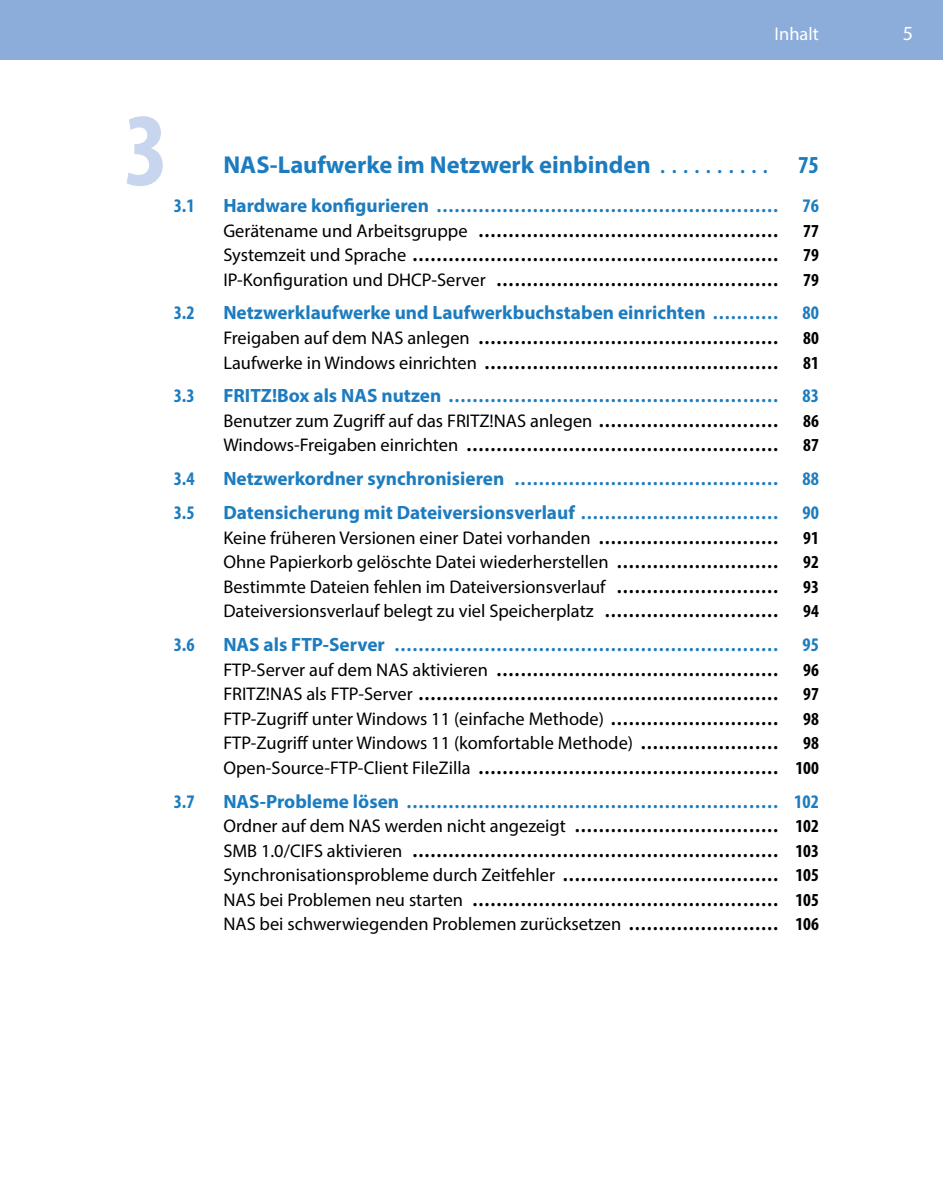
<style>
.page{position:relative;width:943px;height:1191px;background:#fff}
.page>*{position:absolute;margin:0;border:0;box-sizing:border-box;transform-origin:0 0}
.t1{font:700 condensed 105px "Myriad Pro";color:#c8d5ee}
.t2{font:700 24.5px "Myriad Pro";color:#1c7cbf}
.t3{font:600 21px "Myriad Pro";color:#000}
.t4{font:600 21px "Myriad Pro";color:#1c7cbf}
.t5{font:20.12px "Myriad Pro";color:#fff}
.t6{font:700 19.25px "Myriad Pro";color:#1c7cbf}
.t7{font:700 condensed 19.25px "Myriad Pro";color:#1c7cbf}
.t8{font:18.38px "Myriad Pro";color:#000}
.t9{font:700 condensed 18.38px "Myriad Pro";color:#000}
.t10{font:18.38px "Myriad Pro";color:#fff}
.s1{font-weight:600;font-size:21px}
.s2{font-stretch:condensed}
.s3{font-weight:700;font-size:19.25px}
.s4{font-weight:400;font-size:18.38px}
</style>
<div class="page">
<div style="left:0;top:0;width:943px;height:60px;background:#8cacda"></div>
<p class="t10" style="left:774px;top:22px;width:46px">Inhalt</p>
<p class="t5" style="left:902px;top:21px;width:12px">5</p>
<p class="t1" style="left:124px;top:85px;width:46px">3</p>
<p class="t2" style="left:223px;top:149px;width:597px">NAS-Laufwerke im Netzwerk einbinden <span class="s1">. . . . . . . . . .</span> <span class="s2">75</span></p>
<p class="t7" style="left:174px;top:193px;width:22px">3.1</p>
<p class="t4" style="left:223px;top:192px;width:218px"><span class="s3">Hardware konfigurieren</span> ..........................................................</p>
<p class="t7" style="left:802px;top:193px;width:18px">76</p>
<p class="t3" style="left:223px;top:216px;width:257px"><span class="s4">Gerätename und Arbeitsgruppe</span> ...................................................</p>
<p class="t9" style="left:803px;top:219px;width:17px">77</p>
<p class="t3" style="left:223px;top:241px;width:196px"><span class="s4">Systemzeit und Sprache</span> ..............................................................</p>
<p class="t9" style="left:803px;top:243px;width:17px">79</p>
<p class="t3" style="left:223px;top:265px;width:275px"><span class="s4">IP-Konfiguration und DHCP-Server</span> ................................................</p>
<p class="t9" style="left:803px;top:268px;width:17px">79</p>
<p class="t7" style="left:174px;top:301px;width:22px">3.2</p>
<p class="t6" style="left:223px;top:300px;width:495px">Netzwerklaufwerke und Laufwerkbuchstaben einrichten <span class="s1">............</span></p>
<p class="t7" style="left:802px;top:301px;width:18px">80</p>
<p class="t3" style="left:223px;top:323px;width:259px"><span class="s4">Freigaben auf dem NAS anlegen</span> ...................................................</p>
<p class="t9" style="left:803px;top:326px;width:17px">80</p>
<p class="t3" style="left:223px;top:348px;width:266px"><span class="s4">Laufwerke in Windows einrichten</span> ..................................................</p>
<p class="t9" style="left:803px;top:351px;width:17px">81</p>
<p class="t7" style="left:174px;top:384px;width:22px">3.3</p>
<p class="t4" style="left:223px;top:382px;width:231px"><span class="s3">FRITZ!Box als NAS nutzen</span> ........................................................</p>
<p class="t7" style="left:802px;top:384px;width:18px">83</p>
<p class="t8" style="left:223px;top:409px;width:382px">Benutzer zum Zugriff auf das FRITZ!NAS anlegen <span class="s1">...............................</span></p>
<p class="t9" style="left:803px;top:409px;width:17px">86</p>
<p class="t3" style="left:223px;top:431px;width:248px"><span class="s4">Windows-Freigaben einrichten</span> .....................................................</p>
<p class="t9" style="left:803px;top:434px;width:17px">87</p>
<p class="t7" style="left:174px;top:467px;width:22px">3.4</p>
<p class="t4" style="left:223px;top:465px;width:294px"><span class="s3">Netzwerkordner synchronisieren</span> .............................................</p>
<p class="t7" style="left:802px;top:467px;width:18px">88</p>
<p class="t7" style="left:174px;top:501px;width:22px">3.5</p>
<p class="t6" style="left:223px;top:500px;width:364px">Datensicherung mit Dateiversionsverlauf <span class="s1">..................................</span></p>
<p class="t7" style="left:802px;top:501px;width:18px">90</p>
<p class="t8" style="left:223px;top:526px;width:380px">Keine früheren Versionen einer Datei vorhanden <span class="s1">...............................</span></p>
<p class="t9" style="left:803px;top:526px;width:17px">91</p>
<p class="t8" style="left:223px;top:551px;width:398px">Ohne Papierkorb gelöschte Datei wiederherstellen <span class="s1">............................</span></p>
<p class="t9" style="left:803px;top:551px;width:17px">92</p>
<p class="t8" style="left:223px;top:575px;width:395px">Bestimmte Dateien fehlen im Dateiversionsverlauf <span class="s1">............................</span></p>
<p class="t9" style="left:803px;top:575px;width:17px">93</p>
<p class="t8" style="left:223px;top:600px;width:383px">Dateiversionsverlauf belegt zu viel Speicherplatz <span class="s1">..............................</span></p>
<p class="t9" style="left:803px;top:600px;width:17px">94</p>
<p class="t7" style="left:174px;top:633px;width:22px">3.6</p>
<p class="t4" style="left:223px;top:631px;width:174px"><span class="s3">NAS als FTP-Server</span> .................................................................</p>
<p class="t7" style="left:802px;top:633px;width:18px">95</p>
<p class="t3" style="left:223px;top:655px;width:277px"><span class="s4">FTP-Server auf dem NAS aktivieren</span> ................................................</p>
<p class="t9" style="left:803px;top:658px;width:17px">96</p>
<p class="t3" style="left:223px;top:680px;width:202px"><span class="s4">FRITZ!NAS als FTP-Server</span> .............................................................</p>
<p class="t9" style="left:803px;top:683px;width:17px">97</p>
<p class="t8" style="left:223px;top:707px;width:393px">FTP-Zugriff unter Windows 11 (einfache Methode) <span class="s1">.............................</span></p>
<p class="t9" style="left:803px;top:707px;width:17px">98</p>
<p class="t8" style="left:223px;top:732px;width:422px">FTP-Zugriff unter Windows 11 (komfortable Methode) <span class="s1">........................</span></p>
<p class="t9" style="left:803px;top:732px;width:17px">98</p>
<p class="t3" style="left:223px;top:753px;width:260px"><span class="s4">Open-Source-FTP-Client FileZilla</span> ...................................................</p>
<p class="t9" style="left:795px;top:756px;width:25px">100</p>
<p class="t7" style="left:174px;top:789px;width:22px">3.7</p>
<p class="t4" style="left:223px;top:787px;width:189px"><span class="s3">NAS-Probleme lösen</span> ...............................................................</p>
<p class="t7" style="left:794px;top:789px;width:26px">102</p>
<p class="t8" style="left:223px;top:815px;width:355px">Ordner auf dem NAS werden nicht angezeigt <span class="s1">...................................</span></p>
<p class="t9" style="left:795px;top:815px;width:25px">102</p>
<p class="t3" style="left:223px;top:836px;width:192px"><span class="s4">SMB 1.0/CIFS aktivieren</span> ..............................................................</p>
<p class="t9" style="left:795px;top:839px;width:25px">103</p>
<p class="t8" style="left:223px;top:864px;width:344px">Synchronisationsprobleme durch Zeitfehler <span class="s1">.....................................</span></p>
<p class="t9" style="left:795px;top:864px;width:25px">105</p>
<p class="t3" style="left:223px;top:885px;width:252px"><span class="s4">NAS bei Problemen neu starten</span> ....................................................</p>
<p class="t9" style="left:795px;top:888px;width:25px">105</p>
<p class="t8" style="left:223px;top:913px;width:410px">NAS bei schwerwiegenden Problemen zurücksetzen <span class="s1">..........................</span></p>
<p class="t9" style="left:795px;top:913px;width:25px">106</p>
</div>
